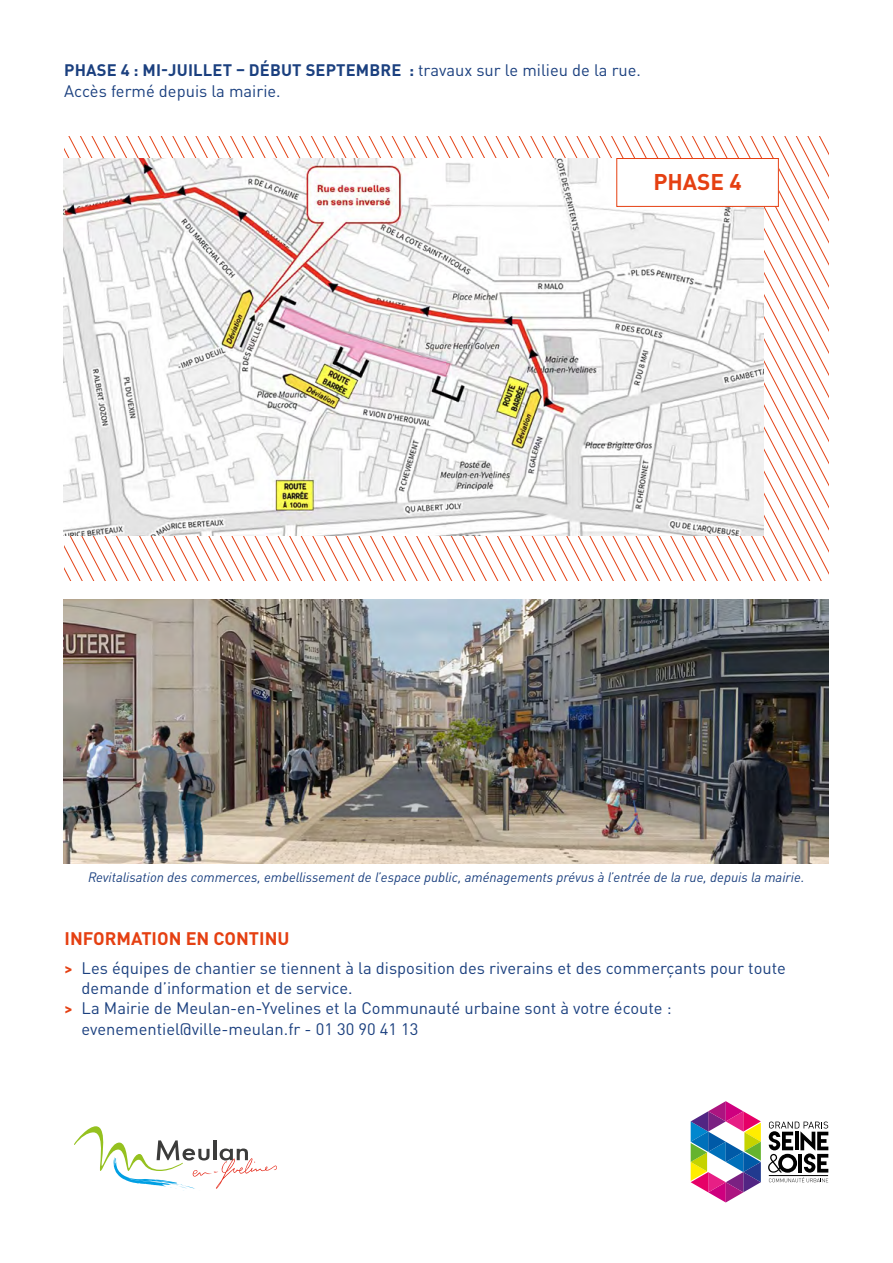
<style>
.page{position:relative;width:893px;height:1263px;background:#fff}
.page>*{position:absolute;margin:0;border:0;box-sizing:border-box;transform-origin:0 0}
.t1{font:700 22.5px "DINOT";color:#e54012}
.t2{font:700 18px "DINOT";color:#e54012}
.t3{font:16.5px/20.2px "DINOT";color:#1b407f}
.t4{font:italic 13.5px "DINOT";color:#1b407f}
.s1{font-weight:700}
.s2{font-weight:700;font-size:15px;color:#e54012}
</style>
<div class="page">
<svg style="left:64px;top:137px;width:765px;height:443px"></svg>
<img style="left:64px;top:158px;width:699px;height:377px">
<div style="left:617px;top:159px;width:161px;height:47px;background:#fff"></div>
<div style="left:617px;top:158px;width:161px;height:49px;border:1px solid #e54012"></div>
<svg style="left:768px;top:1121px;width:60px;height:61px"></svg>
<svg style="left:691px;top:1101px;width:70px;height:101px"></svg>
<svg style="left:74px;top:1126px;width:203px;height:65px"></svg>
<img style="left:64px;top:600px;width:765px;height:263px">
<p class="t3" style="left:64px;top:60px;width:578px"><span class="s1">PHASE 4 : MI-JUILLET – DÉBUT SEPTEMBRE :</span> travaux sur le milieu de la rue.<br>Accès fermé depuis la mairie.</p>
<h1 class="t1" style="left:653px;top:167px;width:90px">PHASE 4</h1>
<p class="t4" style="left:88px;top:869px;width:718px">Revitalisation des commerces, embellissement de l’espace public, aménagements prévus à l’entrée de la rue, depuis la mairie.</p>
<p class="t2" style="left:65px;top:927px;width:226px">INFORMATION EN CONTINU</p>
<p class="t3" style="left:65px;top:957px;width:723px"><span class="s2">&gt;</span> Les équipes de chantier se tiennent à la disposition des riverains et des commerçants pour toute</p>
<p class="t3" style="left:82px;top:978px;width:272px">demande d’information et de service.</p>
<p class="t3" style="left:65px;top:998px;width:609px"><span class="s2">&gt;</span> La Mairie de Meulan-en-Yvelines et la Communauté urbaine sont à votre écoute :</p>
<p class="t3" style="left:82px;top:1018px;width:338px">evenementiel@ville-meulan.fr - 01 30 90 41 13</p>
</div>
